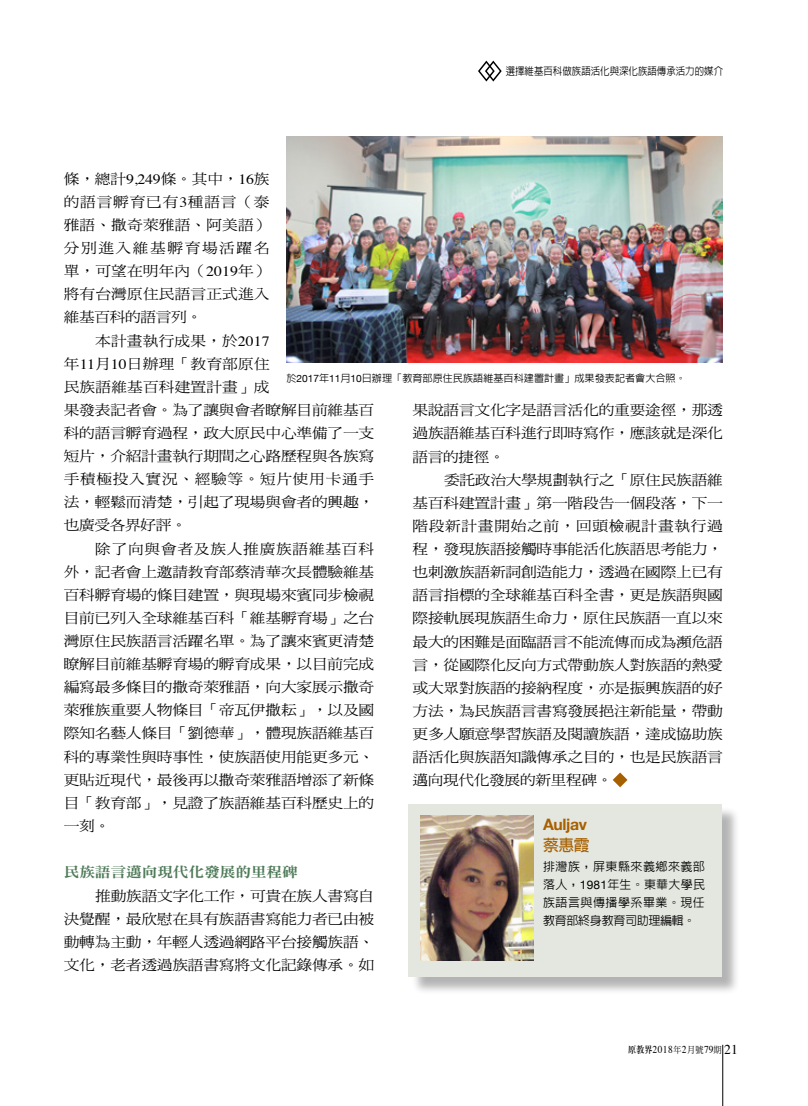
<style>
.page{position:relative;width:808px;height:1106px;background:#fff}
.page>*{position:absolute;margin:0;border:0;box-sizing:border-box;transform-origin:0 0}
.t1{font:700 15.75px "Helvetica Neue";letter-spacing:-.025em;color:#a76000}
.t2{font:700 15.75px "AR Hei B5";color:#a76000}
.t3{font:14.1px/23.1px "DF Ming Std W5";letter-spacing:-.015em;color:#000;text-align:justify;scale:1.11 1}
.t4{font:14.1px "DF Ming Std W9";letter-spacing:-.01em;color:#4e7a58;scale:1.11 1}
.t5{font:500 12px/18px "AR Hei B5";letter-spacing:.04em;color:#000;text-align:justify}
.t6{font:500 10.5px "AR Hei B5";color:#000;scale:.9 1}
.t7{font:10.5px "Times";letter-spacing:.05em;color:#000;scale:.9 1}
.t8{font:500 10.2px "AR Hei B5";color:#000}
.s1{font-family:"Times"}
.s2{font-family:"Helvetica Neue";font-weight:400}
.s3{font-family:"AR Ming B5";font-weight:800;font-size:9px}
.s4{font-family:"DF Ming Std W5";font-size:9px}
.s5{font-size:13.5px}
</style>
<div class="page">
<hr style="left:722px;top:1044px;width:1px;height:62px;background:#000">
<svg style="left:613px;top:772px;width:14px;height:15px"></svg>
<svg style="left:478px;top:60px;width:24px;height:22px"></svg>
<div style="left:411px;top:806px;width:330px;height:189px;background:#000;opacity:.3"></div>
<div style="left:408px;top:804px;width:314px;height:172px;background:#e4e7e0"></div>
<img style="left:421px;top:815px;width:112px;height:145px">
<img style="left:286px;top:136px;width:436px;height:226px">
<p class="t6" style="left:506px;top:66px;width:243px">選擇維基百科做族語活化與深化族語傳承活力的媒介</p>
<p class="t3" style="left:64px;top:167px;width:187px">條，總計<span class="s1">9,249</span>條。其中，<span class="s1">16</span>族的語言孵育已有<span class="s1">3</span>種語言（泰雅語、撒奇萊雅語、阿美語）分別進入維基孵育場活躍名單，可望在明年內（<span class="s1">2019</span>年）將有台灣原住民語言正式進入維基百科的語言列。</p>
<p class="t3" style="left:64px;top:329px;width:281px;text-align:left;text-indent:32px">本計畫執行成果，於<span class="s1">2017<br></span>年<span class="s1">11</span>月<span class="s1">10</span>日辦理「教育部原住<br>民族語維基百科建置計畫」成<br>果發表記者會。為了讓與會者瞭解目前維基百科的語言孵育過程，政大原民中心準備了一支短片，介紹計畫執行期間之心路歷程與各族寫手積極投入實況、經驗等。短片使用卡通手法，輕鬆而清楚，引起了現場與會者的興趣，也廣受各界好評。</p>
<p class="t3" style="left:64px;top:536px;width:281px;text-indent:32px">除了向與會者及族人推廣族語維基百科外，記者會上邀請教育部蔡清華次長體驗維基百科孵育場的條目建置，與現場來賓同步檢視目前已列入全球維基百科「維基孵育場」之台灣原住民族語言活躍名單。為了讓來賓更清楚瞭解目前維基孵育場的孵育成果，以目前完成編寫最多條目的撒奇萊雅語，向大家展示撒奇萊雅族重要人物條目「帝瓦伊撒耘」，以及國際知名藝人條目「劉德華」，體現族語維基百科的專業性與時事性，使族語使用能更多元、更貼近現代，最後再以撒奇萊雅語增添了新條目「教育部」，見證了族語維基百科歷史上的一刻。</p>
<p class="t4" style="left:64px;top:864px;width:212px">民族語言邁向現代化發展的里程碑</p>
<p class="t3" style="left:64px;top:884px;width:281px;text-indent:32px">推動族語文字化工作，可貴在族人書寫自決覺醒，最欣慰在具有族語書寫能力者已由被動轉為主動，年輕人透過網路平台接觸族語、文化，老者透過族語書寫將文化記錄傳承。如</p>
<p class="t8" style="left:286px;top:373px;width:401px">於<span class="s2">2017</span>年<span class="s2">11</span>月<span class="s2">10</span>日辦理「教育部原住民族語維基百科建置計畫」成果發表記者會大合照。</p>
<p class="t3" style="left:412px;top:398px;width:281px">果說語言文化字是語言活化的重要途徑，那透過族語維基百科進行即時寫作，應該就是深化語言的捷徑。</p>
<p class="t3" style="left:412px;top:468px;width:281px;text-indent:32px">委託政治大學規劃執行之「原住民族語維基百科建置計畫」第一階段告一個段落，下一階段新計畫開始之前，回頭檢視計畫執行過程，發現族語接觸時事能活化族語思考能力，也刺激族語新詞創造能力，透過在國際上已有語言指標的全球維基百科全書，更是族語與國際接軌展現族語生命力，原住民族語一直以來最大的困難是面臨語言不能流傳而成為瀕危語言，從國際化反向方式帶動族人對族語的熱愛或大眾對族語的接納程度，亦是振興族語的好方法，為民族語言書寫發展挹注新能量，帶動更多人願意學習族語及閱讀族語，達成協助族語活化與族語知識傳承之目的，也是民族語言邁向現代化發展的新里程碑。</p>
<p class="t1" style="left:543px;top:811px;width:45px">Auljav</p>
<p class="t2" style="left:543px;top:836px;width:48px">蔡惠霞</p>
<p class="t5" style="left:543px;top:857px;width:163px">排灣族，屏東縣來義鄉來義部落人，<span class="s2">1981</span>年生。東華大學民族語言與傳播學系畢業。現任教育部終身教育司助理編輯。</p>
<p class="t7" style="left:628px;top:1039px;width:123px"><span class="s3">原教界</span>2018<span class="s4">年</span>2<span class="s4">月號</span>79<span class="s4">期</span> <span class="s5">21</span></p>
</div>
